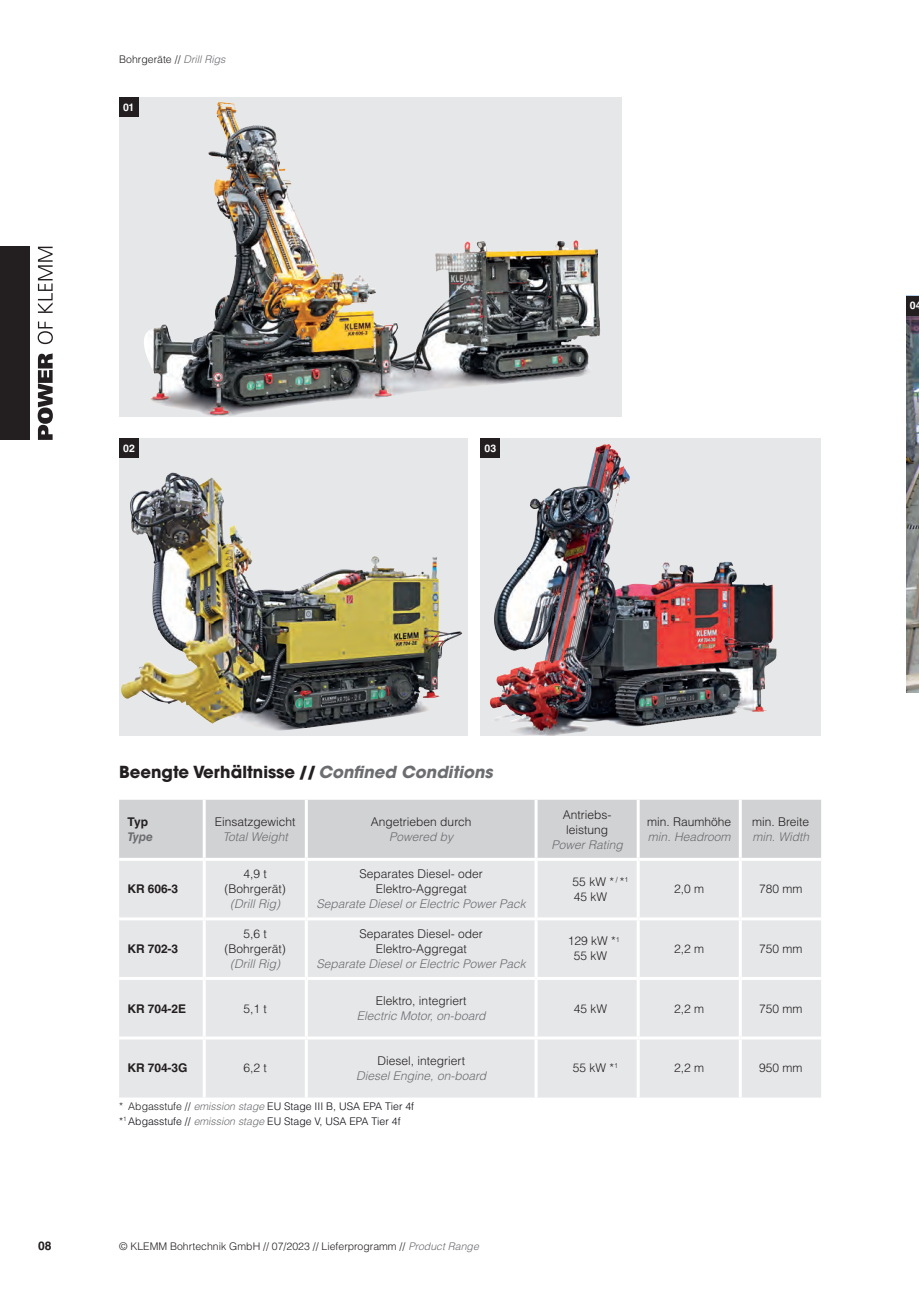
<style>
.page{position:relative;width:919px;height:1289px;background:#fff}
.page>*{position:absolute;margin:0;border:0;box-sizing:border-box;transform-origin:0 0}
.t1{font:700 16.5px "ITC Avant Garde Std";color:#231f20}
.t2{font:300 12px/15px "Helvetica LT Std";color:#231f20;text-align:center}
.t3{font:italic 300 12px "Helvetica LT Std";color:#6c6d70}
.t4{font:700 12px "Helvetica LT Std";letter-spacing:-.01em;color:#231f20}
.t5{font:italic 700 12px "Helvetica LT Std";color:#6c6d70}
.t6{font:300 10.5px/15px "Helvetica LT Std";color:#0e0c14}
.t7{font:300 10.5px "Helvetica LT Std";color:#231f20}
.t8{font:700 10.5px "Helvetica LT Std";color:#fff}
.s1{font-style:italic;color:#6c6d70}
.s2{color:#231f20}
</style>
<div class="page">
<div style="left:0;top:247px;width:30px;height:193px;background:#231f20"></div>
<svg style="left:38px;top:353px;width:15px;height:87px"></svg>
<svg style="left:38px;top:321px;width:15px;height:23px"></svg>
<svg style="left:38px;top:247px;width:15px;height:66px"></svg>
<div style="left:119px;top:799px;width:702px;height:58px;background:#d1d2d4"></div>
<div style="left:119px;top:861px;width:702px;height:236px;background:#e6e7e9"></div>
<hr style="left:203px;top:799px;width:3px;height:58px;background:#fff">
<hr style="left:305px;top:799px;width:3px;height:58px;background:#fff">
<hr style="left:534px;top:799px;width:3px;height:58px;background:#fff">
<hr style="left:636px;top:799px;width:3px;height:58px;background:#fff">
<hr style="left:738px;top:799px;width:3px;height:58px;background:#fff">
<hr style="left:203px;top:860px;width:3px;height:57px;background:#fff">
<hr style="left:305px;top:860px;width:3px;height:57px;background:#fff">
<hr style="left:534px;top:860px;width:3px;height:57px;background:#fff">
<hr style="left:636px;top:860px;width:3px;height:57px;background:#fff">
<hr style="left:738px;top:860px;width:3px;height:57px;background:#fff">
<hr style="left:119px;top:917px;width:85px;height:3px;background:#fff">
<hr style="left:204px;top:917px;width:102px;height:3px;background:#fff">
<hr style="left:203px;top:920px;width:3px;height:56px;background:#fff">
<hr style="left:306px;top:917px;width:230px;height:3px;background:#fff">
<hr style="left:305px;top:920px;width:3px;height:56px;background:#fff">
<hr style="left:536px;top:917px;width:102px;height:3px;background:#fff">
<hr style="left:534px;top:920px;width:3px;height:56px;background:#fff">
<hr style="left:638px;top:917px;width:102px;height:3px;background:#fff">
<hr style="left:636px;top:920px;width:3px;height:56px;background:#fff">
<hr style="left:740px;top:917px;width:81px;height:3px;background:#fff">
<hr style="left:738px;top:920px;width:3px;height:56px;background:#fff">
<hr style="left:119px;top:976px;width:85px;height:3px;background:#fff">
<hr style="left:204px;top:976px;width:102px;height:3px;background:#fff">
<hr style="left:203px;top:979px;width:3px;height:57px;background:#fff">
<hr style="left:306px;top:976px;width:230px;height:3px;background:#fff">
<hr style="left:305px;top:979px;width:3px;height:57px;background:#fff">
<hr style="left:536px;top:976px;width:102px;height:3px;background:#fff">
<hr style="left:534px;top:979px;width:3px;height:57px;background:#fff">
<hr style="left:638px;top:976px;width:102px;height:3px;background:#fff">
<hr style="left:636px;top:979px;width:3px;height:57px;background:#fff">
<hr style="left:740px;top:976px;width:81px;height:3px;background:#fff">
<hr style="left:738px;top:979px;width:3px;height:57px;background:#fff">
<hr style="left:119px;top:1036px;width:85px;height:3px;background:#fff">
<hr style="left:204px;top:1036px;width:102px;height:3px;background:#fff">
<hr style="left:203px;top:1039px;width:3px;height:58px;background:#fff">
<hr style="left:306px;top:1036px;width:230px;height:3px;background:#fff">
<hr style="left:305px;top:1039px;width:3px;height:58px;background:#fff">
<hr style="left:536px;top:1036px;width:102px;height:3px;background:#fff">
<hr style="left:534px;top:1039px;width:3px;height:58px;background:#fff">
<hr style="left:638px;top:1036px;width:102px;height:3px;background:#fff">
<hr style="left:636px;top:1039px;width:3px;height:58px;background:#fff">
<hr style="left:740px;top:1036px;width:81px;height:3px;background:#fff">
<hr style="left:738px;top:1039px;width:3px;height:58px;background:#fff">
<div style="left:119px;top:98px;width:502px;height:319px;background:#e6e7e9"></div>
<img style="left:144px;top:101px;width:448px;height:315px">
<div style="left:119px;top:438px;width:349px;height:298px;background:#e6e7e9"></div>
<img style="left:120px;top:472px;width:342px;height:259px">
<div style="left:480px;top:438px;width:341px;height:298px;background:#e6e7e9"></div>
<img style="left:489px;top:444px;width:288px;height:292px">
<div style="left:119px;top:98px;width:19px;height:19px;background:#231f20"></div>
<div style="left:480px;top:438px;width:20px;height:19px;background:#231f20"></div>
<div style="left:119px;top:438px;width:20px;height:20px;background:#231f20"></div>
<img style="left:906px;top:315px;width:12px;height:377px">
<div style="left:906px;top:296px;width:12px;height:19px;background:#231f20"></div>
<p class="t7" style="left:119px;top:53px;width:108px">Bohrgeräte // <span class="s1">Drill Rigs</span></p>
<p class="t8" style="left:123px;top:101px;width:13px">01</p>
<p class="t8" style="left:123px;top:442px;width:13px">02</p>
<p class="t8" style="left:484px;top:441px;width:13px">03</p>
<p class="t8" style="left:909px;top:299px;width:13px">04</p>
<h1 class="t1" style="left:119px;top:760px;width:375px">Beengte Verhältnisse //<span class="s1">Confined Conditions</span></h1>
<p class="t4" style="left:128px;top:814px;width:22px">Typ</p>
<p class="t5" style="left:128px;top:829px;width:27px">Type</p>
<p class="t2" style="left:215px;top:814px;width:82px">Einsatzgewicht</p>
<p class="t3" style="left:223px;top:829px;width:67px">Total Weight</p>
<p class="t2" style="left:371px;top:814px;width:102px">Angetrieben durch</p>
<p class="t3" style="left:389px;top:829px;width:65px">Powered by</p>
<p class="t4" style="left:128px;top:881px;width:52px">KR 606-3</p>
<p class="t4" style="left:128px;top:941px;width:52px">KR 702-3</p>
<p class="t2" style="left:224px;top:866px;width:63px">4,9 t (Bohrgerät)</p>
<p class="t3" style="left:230px;top:896px;width:51px">(Drill Rig)</p>
<p class="t2" style="left:224px;top:926px;width:63px">5,6 t (Bohrgerät)</p>
<p class="t3" style="left:230px;top:956px;width:51px">(Drill Rig)</p>
<p class="t4" style="left:128px;top:1000px;width:60px">KR 704-2E</p>
<p class="t2" style="left:243px;top:1000px;width:25px">5,1 t</p>
<p class="t4" style="left:128px;top:1060px;width:61px">KR 704-3G</p>
<p class="t2" style="left:243px;top:1060px;width:25px">6,2 t</p>
<p class="t2" style="left:359px;top:866px;width:125px">Separates Diesel- oder<br>Elektro-Aggregat</p>
<p class="t3" style="left:316px;top:896px;width:211px">Separate Diesel or Electric Power Pack</p>
<p class="t2" style="left:359px;top:926px;width:125px">Separates Diesel- oder<br>Elektro-Aggregat</p>
<p class="t3" style="left:316px;top:956px;width:211px">Separate Diesel or Electric Power Pack</p>
<p class="t2" style="left:376px;top:993px;width:92px">Elektro, integriert</p>
<p class="t3" style="left:357px;top:1008px;width:130px">Electric Motor, on-board</p>
<p class="t2" style="left:377px;top:1052px;width:89px">Diesel, integriert</p>
<p class="t3" style="left:356px;top:1067px;width:131px">Diesel Engine, on-board</p>
<p class="t6" style="left:119px;top:1098px;width:296px"><span class="s2">* Abgasstufe //</span> <span class="s1">emission stage</span> EU Stage III B, USA EPA Tier 4f *<sup>1</sup> Abgasstufe // <span class="s1">emission stage</span> EU Stage V, USA EPA Tier 4f</p>
<p class="t2" style="left:562px;top:807px;width:50px;text-align:left">Antriebs&shy;leistung</p>
<p class="t3" style="left:551px;top:837px;width:73px">Power Rating</p>
<p class="t2" style="left:647px;top:814px;width:86px">min. Raumhöhe</p>
<p class="t3" style="left:648px;top:829px;width:84px">min. Headroom</p>
<p class="t2" style="left:752px;top:814px;width:59px">min. Breite</p>
<p class="t3" style="left:752px;top:829px;width:58px">min. Width</p>
<p class="t2" style="left:572px;top:874px;width:57px;text-align:left">55 kW * <sup>/</sup> *<sup>1<br></sup>45 kW</p>
<p class="t2" style="left:674px;top:881px;width:32px">2,0 m</p>
<p class="t2" style="left:759px;top:881px;width:45px">780 mm</p>
<p class="t2" style="left:568px;top:933px;width:53px">129 kW *<sup>1<br></sup>55 kW</p>
<p class="t2" style="left:674px;top:941px;width:32px">2,2 m</p>
<p class="t2" style="left:759px;top:941px;width:45px">750 mm</p>
<p class="t2" style="left:573px;top:1000px;width:35px">45 kW</p>
<p class="t2" style="left:674px;top:1000px;width:32px">2,2 m</p>
<p class="t2" style="left:759px;top:1000px;width:45px">750 mm</p>
<p class="t2" style="left:573px;top:1060px;width:47px">55 kW *<sup>1</sup></p>
<p class="t2" style="left:674px;top:1060px;width:32px">2,2 m</p>
<p class="t2" style="left:759px;top:1060px;width:45px">950 mm</p>
<p class="t4" style="left:38px;top:1238px;width:15px">08</p>
<p class="t7" style="left:119px;top:1239px;width:361px">© KLEMM Bohrtechnik GmbH // 07/2023 // Lieferprogramm // <span class="s1">Product Range</span></p>
</div>
